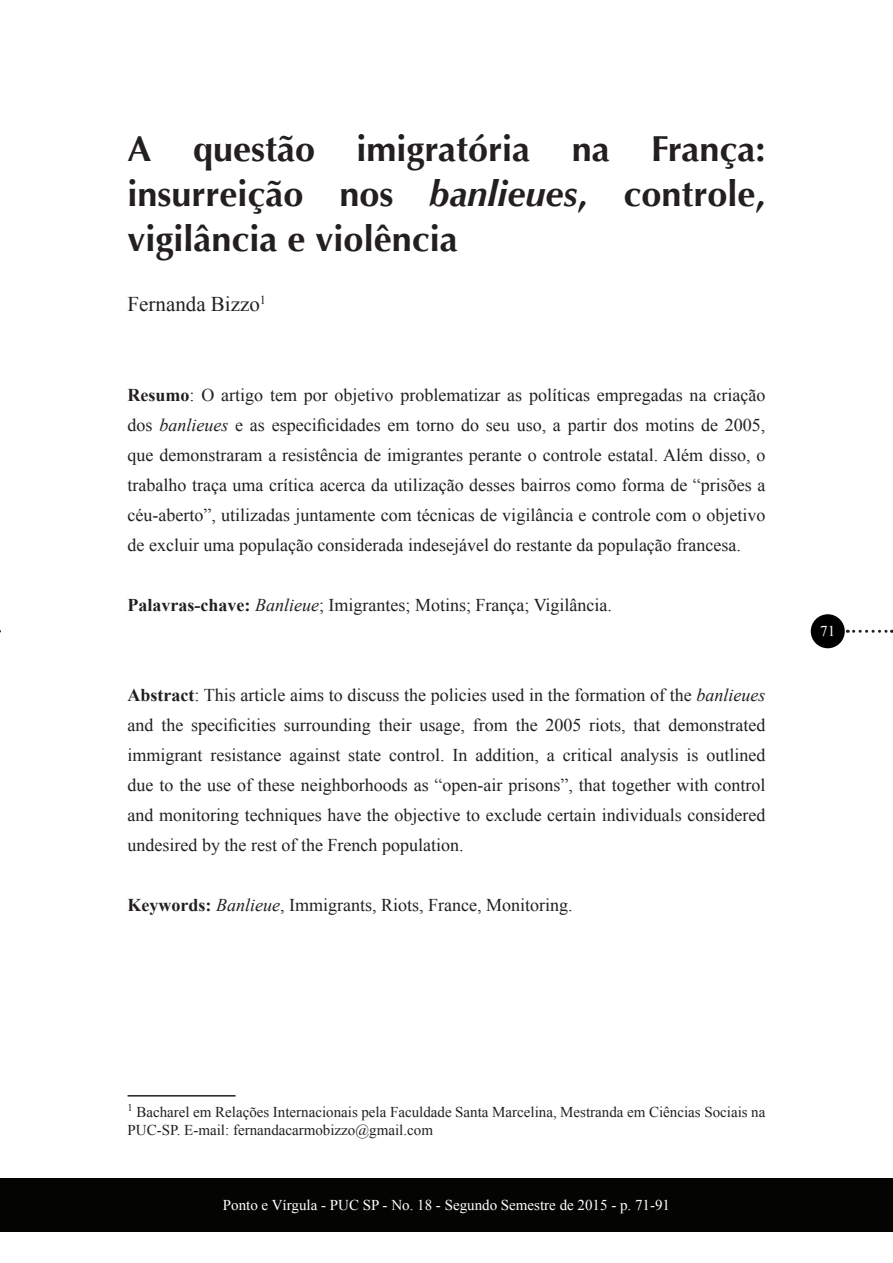
<style>
.page{position:relative;width:893px;height:1263px;background:#fff}
.page>*{position:absolute;margin:0;border:0;box-sizing:border-box;transform-origin:0 0}
.t1{font:700 36px/45px "Optima";color:#231f20;text-align:justify}
.t2{font:21px "Times New Roman";color:#231f20}
.t3{font:18px/30px "Times New Roman";color:#231f20;text-align:justify}
.t4{font:15px/18px "Times New Roman";color:#231f20}
.t5{font:15px "Times New Roman";color:#fff}
.s1{font-style:italic}
.s2{font-weight:700}
</style>
<div class="page">
<div style="left:0;top:1178px;width:893px;height:54px;background:#040503"></div>
<div style="left:811px;top:614px;width:34px;height:34px;background:#000;border-radius:50%"></div>
<svg style="left:854px;top:630px;width:38px;height:3px"></svg>
<hr style="left:128px;top:1095px;width:108px;height:1px;background:#231f20">
<h1 class="t1" style="left:128px;top:126px;width:639px">A questão imigratória na França: insurreição nos <span class="s1">banlieues</span>, controle, vigilância e violência</h1>
<p class="t2" style="left:128px;top:290px;width:140px">Fernanda Bizzo<sup>1</sup></p>
<p class="t3" style="left:128px;top:379px;width:639px"><span class="s2">Resumo</span>: O artigo tem por objetivo problematizar as políticas empregadas na criação dos <span class="s1">banlieues</span> e as especificidades em torno do seu uso, a partir dos motins de 2005, que demonstraram a resistência de imigrantes perante o controle estatal. Além disso, o trabalho traça uma crítica acerca da utilização desses bairros como forma de “prisões a céu-aberto”, utilizadas juntamente com técnicas de vigilância e controle com o objetivo de excluir uma população considerada indesejável do restante da população francesa.</p>
<p class="t3" style="left:128px;top:589px;width:486px"><span class="s2">Palavras-chave:</span> <span class="s1">Banlieue</span>; Imigrantes; Motins; França; Vigilância.</p>
<p class="t3" style="left:128px;top:679px;width:639px"><span class="s2">Abstract</span>: This article aims to discuss the policies used in the formation of the <span class="s1">banlieues </span>and the specificities surrounding their usage, from the 2005 riots, that demonstrated immigrant resistance against state control. In addition, a critical analysis is outlined due to the use of these neighborhoods as “open-air prisons”, that together with control and monitoring techniques have the objective to exclude certain individuals considered undesired by the rest of the French population.</p>
<p class="t3" style="left:128px;top:889px;width:446px"><span class="s2">Keywords:</span> <span class="s1">Banlieue</span>, Immigrants, Riots, France, Monitoring.</p>
<p class="t5" style="left:820px;top:621px;width:16px">71</p>
<p class="t4" style="left:128px;top:1103px;width:639px"><sup>1</sup> Bacharel em Relações Internacionais pela Faculdade Santa Marcelina, Mestranda em Ciências Sociais na<br>PUC-SP. E-mail: fernandacarmobizzo@gmail.com</p>
<p class="t5" style="left:223px;top:1195px;width:449px">Ponto e Vírgula - PUC SP - No. 18 - Segundo Semestre de 2015 - p. 71-91</p>
</div>
